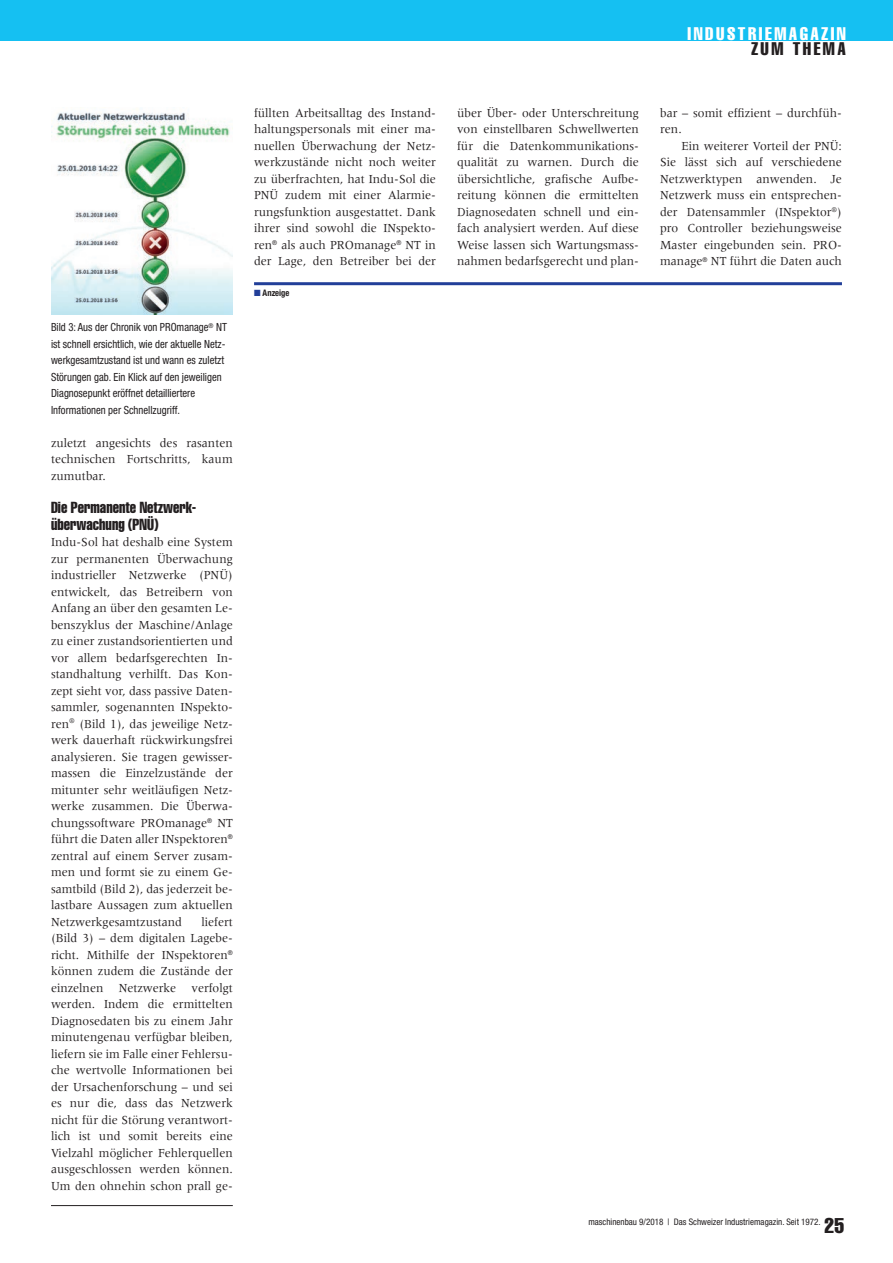
<style>
.page{position:relative;width:893px;height:1263px;background:#fff}
.page>*{position:absolute;margin:0;border:0;box-sizing:border-box;transform-origin:0 0}
.t1{font:extra-condensed 21px "Helvetica";color:#231f20}
.t2{font:extra-condensed 18px "Helvetica";letter-spacing:.14em;color:#fff}
.t3{font:extra-condensed 18px "Helvetica";letter-spacing:.14em;color:#231f20}
.t4{font:extra-condensed 15.75px/16.5px "Helvetica";color:#231f20;scale:.95 1}
.t5{font:12.75px/16.5px "Meridien LT Std";color:#231f20;text-align:justify;scale:.95 1}
.t6{font:condensed 11.25px/16.5px "Helvetica Neue";color:#231f20;scale:.95 1}
.t7{font:condensed 9px "Helvetica Neue";color:#231f20}
.t8{font:700 condensed 9px "Helvetica Neue";color:#231f20;scale:.95 1}
.s1{color:#223f99}
</style>
<div class="page">
<div style="left:0;top:0;width:893px;height:40px;background:#15c0f2"></div>
<hr style="left:51px;top:1205px;width:182px;height:1px;background:#231f20">
<hr style="left:254px;top:282px;width:588px;height:3px;background:#223f99">
<img style="left:51px;top:112px;width:182px;height:203px">
<p class="t6" style="left:51px;top:319px;width:187px">Bild 3: Aus der Chronik von PROmanage<sup>®</sup> NT ist schnell ersichtlich, wie der aktuelle Netz&shy;werkgesamtzustand ist und wann es zuletzt Störungen gab. Ein Klick auf den jeweiligen Diagnosepunkt eröffnet detailliertere Informationen per Schnellzugriff.</p>
<p class="t5" style="left:51px;top:435px;width:193px">zuletzt angesichts des rasanten technischen Fortschritts, kaum zumutbar.</p>
<p class="t4" style="left:51px;top:499px;width:154px">Die Permanente Netzwerk&shy;überwachung (PNÜ)</p>
<p class="t5" style="left:51px;top:534px;width:193px">Indu-Sol hat deshalb eine System zur permanenten Überwachung industrieller Netzwerke (PNÜ) entwickelt, das Betreibern von Anfang an über den gesamten Le&shy;benszyklus der Maschine/Anlage zu einer zustandsorientierten und vor allem bedarfsgerechten In&shy;standhaltung verhilft. Das Kon&shy;zept sieht vor, dass passive Daten&shy;sammler, sogenannten INspekto&shy;ren<sup>®</sup> (Bild 1), das jeweilige Netz&shy;werk dauerhaft rückwirkungsfrei analysieren. Sie tragen gewisser&shy;massen die Einzelzustände der mitunter sehr weitläufigen Netz&shy;werke zusammen. Die Überwa&shy;chungssoftware PROmanage<sup>®</sup> NT führt die Daten aller INspektoren<sup>® </sup>zentral auf einem Server zusam&shy;men und formt sie zu einem Ge&shy;samtbild (Bild 2), das jederzeit be&shy;lastbare Aussagen zum aktuellen Netzwerkgesamtzustand</p>
<p class="t5" style="left:51px;top:913px;width:193px;text-indent:150px">liefert (Bild 3) – dem digitalen Lagebe&shy;richt. Mithilfe der INspektoren<sup>® </sup>können zudem die Zustände der einzelnen Netzwerke verfolgt werden. Indem die ermittelten Diagnosedaten bis zu einem Jahr minutengenau verfügbar bleiben, liefern sie im Falle einer Fehlersu&shy;che wertvolle Informationen bei der Ursachenforschung – und sei es nur die, dass das Netzwerk nicht für die Störung verantwort&shy;lich ist und somit bereits eine Vielzahl möglicher Fehlerquellen ausgeschlossen werden können.<br>Um den ohnehin schon prall ge-</p>
<h2 class="t2" style="left:688px;top:23px;width:160px">INDUSTRIEMAGAZIN</h2>
<h2 class="t3" style="left:751px;top:38px;width:96px">ZUM THEMA</h2>
<p class="t5" style="left:254px;top:105px;width:193px">füllten Arbeitsalltag des Instand&shy;haltungspersonals mit einer ma&shy;nuellen Überwachung der Netz&shy;werkzustände nicht noch weiter zu überfrachten, hat Indu-Sol die PNÜ zudem mit einer Alarmie&shy;rungsfunktion ausgestattet. Dank ihrer sind sowohl die INspekto&shy;ren<sup>®</sup> als auch PROmanage<sup>®</sup> NT in der Lage, den Betreiber bei der</p>
<p class="t5" style="left:457px;top:105px;width:193px">über Über- oder Unterschreitung von einstellbaren Schwellwerten für die Datenkommunikations&shy;qualität zu warnen. Durch die übersichtliche, grafische Aufbe&shy;reitung können die ermittelten Diagnosedaten schnell und ein&shy;fach analysiert werden. Auf diese Weise lassen sich Wartungsmass&shy;nahmen bedarfsgerecht und plan-</p>
<p class="t5" style="left:660px;top:105px;width:193px">bar – somit effizient – durchfüh&shy;ren.</p>
<p class="t5" style="left:660px;top:138px;width:193px;text-indent:21px">Ein weiterer Vorteil der PNÜ:<br>Sie lässt sich auf verschiedene Netzwerktypen anwenden. Je Netzwerk muss ein entsprechen&shy;der Datensammler (INspektor<sup>®</sup>) pro Controller beziehungsweise Master eingebunden sein. PRO&shy;manage<sup>®</sup> NT führt die Daten auch</p>
<p class="t8" style="left:254px;top:287px;width:39px"><span class="s1">■</span> Anzeige</p>
<p class="t7" style="left:588px;top:1216px;width:234px">maschinenbau 9/2018 | Das Schweizer Industriemagazin. Seit 1972.</p>
<h1 class="t1" style="left:825px;top:1212px;width:21px">25</h1>
</div>
